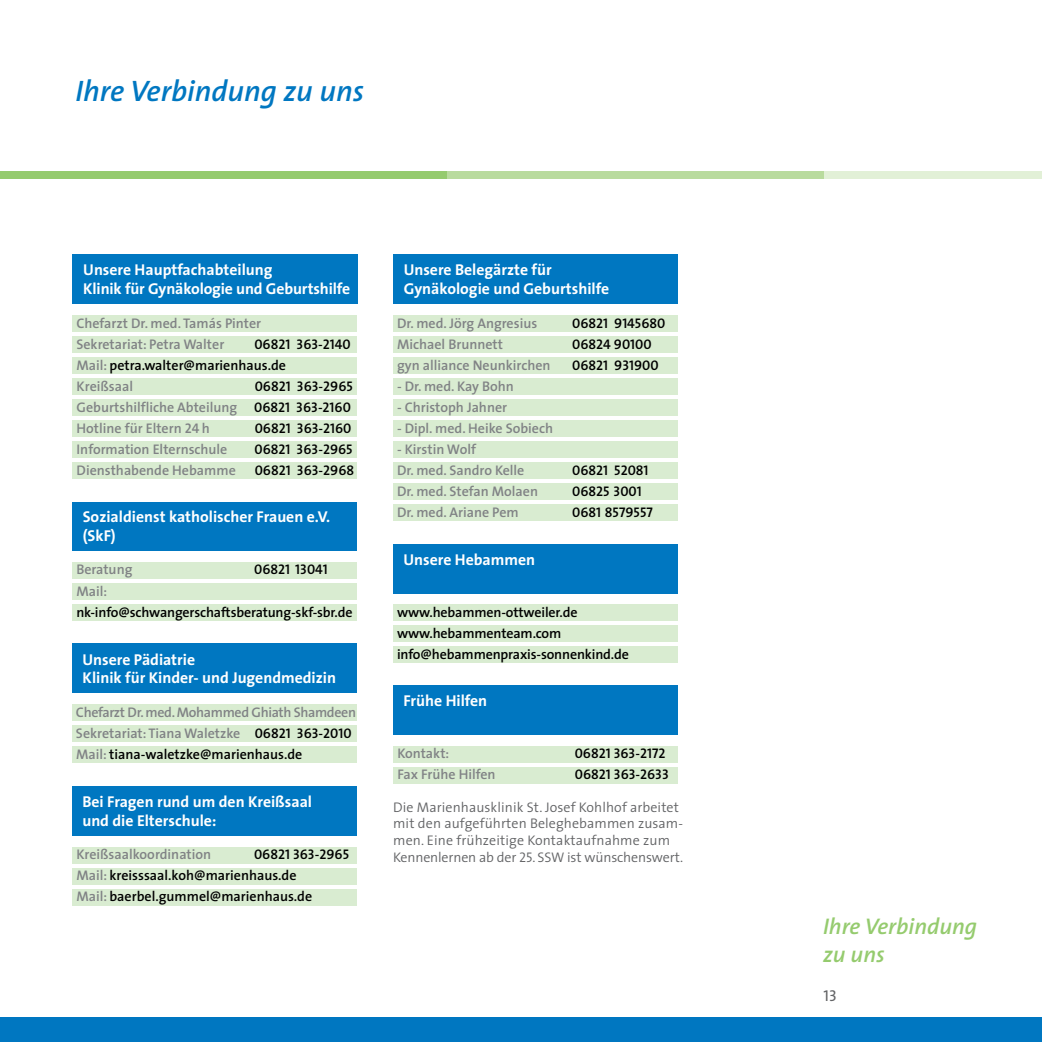
<style>
.page{position:relative;width:1042px;height:1042px;background:#fff}
.page>*{position:absolute;margin:0;border:0;box-sizing:border-box;transform-origin:0 0}
.t1{font:italic 600 29.75px "The Sans";color:#0077c1}
.t2{font:italic 600 22.75px/28px "The Sans";color:#95cb6e}
.t3{font:700 15.75px/18.9px "The Sans";color:#fff}
.t4{font:15.75px "The Sans Caps";color:#636466}
.t5{font:600 14px/21px "The Sans";color:#808285}
.t6{font:600 14px/21px "The Sans";letter-spacing:-.01em;color:#000}
.t7{font:14px "The Sans Semi Bold Caps";color:#000}
.t8{font:300 14px/16.8px "The Sans";letter-spacing:.005em;color:#636466}
.s1{color:#808285}
.s2{font-family:"The Sans Semi Bold Caps";font-weight:400;color:#000}
.s3{font-family:"The Sans Semi Bold Caps";font-weight:400}
.s4{color:#000}
.s5{font-family:"The Sans Semi Light Caps";font-weight:400}
</style>
<div class="page">
<div style="left:0;top:1017px;width:1042px;height:25px;background:#0077c1"></div>
<div style="left:765px;top:171px;width:277px;height:8px;background:#e2f0d7"></div>
<div style="left:443px;top:171px;width:381px;height:8px;background:#b9db9e"></div>
<div style="left:0;top:171px;width:446px;height:8px;background:#95cb6e"></div>
<div style="left:73px;top:379px;width:284px;height:16px;background:#d9ecd1"></div>
<div style="left:73px;top:400px;width:284px;height:16px;background:#d9ecd1"></div>
<div style="left:73px;top:421px;width:284px;height:16px;background:#d9ecd1"></div>
<div style="left:73px;top:442px;width:284px;height:16px;background:#d9ecd1"></div>
<div style="left:73px;top:463px;width:284px;height:16px;background:#d9ecd1"></div>
<div style="left:72px;top:254px;width:285px;height:50px;background:#0077c1"></div>
<div style="left:72px;top:786px;width:284px;height:49px;background:#0077c1"></div>
<div style="left:393px;top:315px;width:284px;height:17px;background:#d9ecd1"></div>
<div style="left:393px;top:336px;width:284px;height:17px;background:#d9ecd1"></div>
<div style="left:393px;top:378px;width:284px;height:17px;background:#d9ecd1"></div>
<div style="left:72px;top:315px;width:285px;height:17px;background:#d9ecd1"></div>
<div style="left:72px;top:336px;width:285px;height:17px;background:#d9ecd1"></div>
<div style="left:72px;top:357px;width:285px;height:17px;background:#d9ecd1"></div>
<div style="left:393px;top:399px;width:284px;height:16px;background:#d9ecd1"></div>
<div style="left:393px;top:420px;width:284px;height:16px;background:#d9ecd1"></div>
<div style="left:393px;top:441px;width:284px;height:16px;background:#d9ecd1"></div>
<div style="left:393px;top:462px;width:284px;height:17px;background:#d9ecd1"></div>
<div style="left:393px;top:505px;width:284px;height:16px;background:#d9ecd1"></div>
<div style="left:393px;top:357px;width:284px;height:16px;background:#d9ecd1"></div>
<div style="left:393px;top:483px;width:284px;height:16px;background:#d9ecd1"></div>
<div style="left:393px;top:254px;width:285px;height:50px;background:#0077c1"></div>
<div style="left:72px;top:705px;width:284px;height:16px;background:#d9ecd1"></div>
<div style="left:72px;top:726px;width:284px;height:16px;background:#d9ecd1"></div>
<div style="left:72px;top:747px;width:284px;height:16px;background:#d9ecd1"></div>
<div style="left:72px;top:643px;width:285px;height:50px;background:#0077c1"></div>
<div style="left:393px;top:604px;width:284px;height:16px;background:#d9ecd1"></div>
<div style="left:393px;top:544px;width:284px;height:50px;background:#0077c1"></div>
<div style="left:72px;top:847px;width:285px;height:16px;background:#d9ecd1"></div>
<div style="left:72px;top:868px;width:285px;height:16px;background:#d9ecd1"></div>
<div style="left:72px;top:889px;width:285px;height:16px;background:#d9ecd1"></div>
<div style="left:393px;top:685px;width:284px;height:50px;background:#0077c1"></div>
<div style="left:393px;top:746px;width:285px;height:16px;background:#d9ecd1"></div>
<div style="left:393px;top:767px;width:285px;height:16px;background:#d9ecd1"></div>
<div style="left:72px;top:502px;width:285px;height:48px;background:#0077c1"></div>
<div style="left:72px;top:562px;width:285px;height:16px;background:#d9ecd1"></div>
<div style="left:72px;top:583px;width:285px;height:16px;background:#d9ecd1"></div>
<div style="left:72px;top:604px;width:285px;height:16px;background:#d9ecd1"></div>
<div style="left:393px;top:625px;width:284px;height:16px;background:#d9ecd1"></div>
<div style="left:393px;top:646px;width:284px;height:16px;background:#d9ecd1"></div>
<h1 class="t1" style="left:75px;top:79px;width:290px">Ihre Verbindung zu uns</h1>
<p class="t3" style="left:83px;top:262px;width:268px">Unsere Hauptfachabteilung<br>Klinik für Gynäkologie und Geburtshilfe</p>
<p class="t5" style="left:76px;top:314px;width:186px">Chefarzt Dr. med. Tamás Pinter<br>Sekretariat: Petra Walter</p>
<p class="t7" style="left:254px;top:339px;width:98px">06821 363-2140</p>
<p class="t6" style="left:76px;top:356px;width:211px"><span class="s1">Mail:</span> petra.walter@marienhaus.de</p>
<p class="t5" style="left:77px;top:377px;width:58px">Kreißsaal</p>
<p class="t7" style="left:255px;top:382px;width:100px">06821 363-2965</p>
<p class="t5" style="left:77px;top:398px;width:276px">Geburtshilfliche Abteilung <span class="s2">06821 363-2160<br></span>Hotline für Eltern <span class="s3">24</span> h</p>
<p class="t7" style="left:255px;top:424px;width:98px">06821 363-2160</p>
<p class="t5" style="left:77px;top:440px;width:152px">Information Elternschule</p>
<p class="t7" style="left:255px;top:445px;width:100px">06821 363-2965</p>
<p class="t5" style="left:77px;top:461px;width:161px">Diensthabende Hebamme</p>
<p class="t7" style="left:255px;top:466px;width:101px">06821 363-2968</p>
<p class="t3" style="left:404px;top:262px;width:207px">Unsere Belegärzte für<br>Gynäkologie und Geburtshilfe</p>
<p class="t5" style="left:397px;top:314px;width:142px">Dr. med. Jörg Angresius</p>
<p class="t7" style="left:572px;top:318px;width:95px">06821 9145680</p>
<p class="t5" style="left:397px;top:335px;width:107px">Michael Brunnett</p>
<p class="t7" style="left:572px;top:339px;width:81px">06824 90100</p>
<p class="t5" style="left:397px;top:356px;width:155px">gyn alliance Neunkirchen</p>
<p class="t7" style="left:572px;top:360px;width:88px">06821 931900</p>
<p class="t5" style="left:397px;top:377px;width:118px">- Dr. med. Kay Bohn</p>
<p class="t5" style="left:397px;top:398px;width:112px">- Christoph Jahner</p>
<p class="t5" style="left:397px;top:419px;width:158px">- Dipl. med. Heike Sobiech</p>
<p class="t5" style="left:397px;top:440px;width:129px">- Kirstin Wolf<br>Dr. med. Sandro Kelle</p>
<p class="t7" style="left:572px;top:465px;width:78px">06821 52081</p>
<p class="t5" style="left:397px;top:482px;width:143px">Dr. med. Stefan Molaen</p>
<p class="t7" style="left:572px;top:486px;width:71px">06825 3001</p>
<p class="t5" style="left:397px;top:503px;width:123px">Dr. med. Ariane Pem</p>
<p class="t7" style="left:572px;top:507px;width:82px">0681 8579557</p>
<p class="t3" style="left:403px;top:551px;width:133px">Unsere Hebammen</p>
<p class="t3" style="left:83px;top:508px;width:249px">Sozialdienst katholischer Frauen e.V. (SkF)</p>
<p class="t5" style="left:76px;top:560px;width:58px">Beratung</p>
<p class="t7" style="left:254px;top:565px;width:75px">06821 13041</p>
<p class="t5" style="left:76px;top:581px;width:32px">Mail:</p>
<p class="t6" style="left:76px;top:602px;width:278px">nk-info@schwangerschaftsberatung-skf-sbr.de</p>
<p class="t6" style="left:397px;top:603px;width:233px">www.hebammen-ottweiler.de www.hebammenteam.com info@hebammenpraxis-sonnenkind.de</p>
<p class="t3" style="left:83px;top:651px;width:255px">Unsere Pädiatrie<br>Klinik für Kinder- und Jugendmedizin</p>
<p class="t5" style="left:76px;top:703px;width:282px">Chefarzt Dr. med. Mohammed Ghiath Shamdeen<br>Sekretariat: Tiana Waletzke <span class="s2">06821 363-2010<br></span>Mail: <span class="s4">tiana-waletzke@marienhaus.de</span></p>
<p class="t3" style="left:82px;top:794px;width:231px">Bei Fragen rund um den Kreißsaal und die Elterschule:</p>
<p class="t5" style="left:76px;top:845px;width:136px">Kreißsaalkoordination</p>
<p class="t7" style="left:254px;top:849px;width:97px">06821 363-2965</p>
<p class="t6" style="left:76px;top:866px;width:237px"><span class="s1">Mail:</span> kreisssaal.koh@marienhaus.de<br><span class="s1">Mail:</span> baerbel.gummel@marienhaus.de</p>
<p class="t3" style="left:403px;top:693px;width:85px">Frühe Hilfen</p>
<p class="t5" style="left:397px;top:744px;width:53px">Kontakt:</p>
<p class="t7" style="left:575px;top:749px;width:92px">06821 363-2172</p>
<p class="t5" style="left:397px;top:765px;width:100px">Fax Frühe Hilfen</p>
<p class="t7" style="left:575px;top:770px;width:96px">06821 363-2633</p>
<p class="t8" style="left:393px;top:800px;width:292px">Die Marienhausklinik St. Josef Kohlhof arbeitet mit den aufgeführten Beleghebammen zusam&shy;men. Eine frühzeitige Kontaktaufnahme zum Kennenlernen ab der <span class="s5">25</span>. SSW ist wünschenswert.</p>
<h2 class="t2" style="left:823px;top:914px;width:156px">Ihre Verbindung zu uns</h2>
<p class="t4" style="left:823px;top:990px;width:15px">13</p>
</div>
